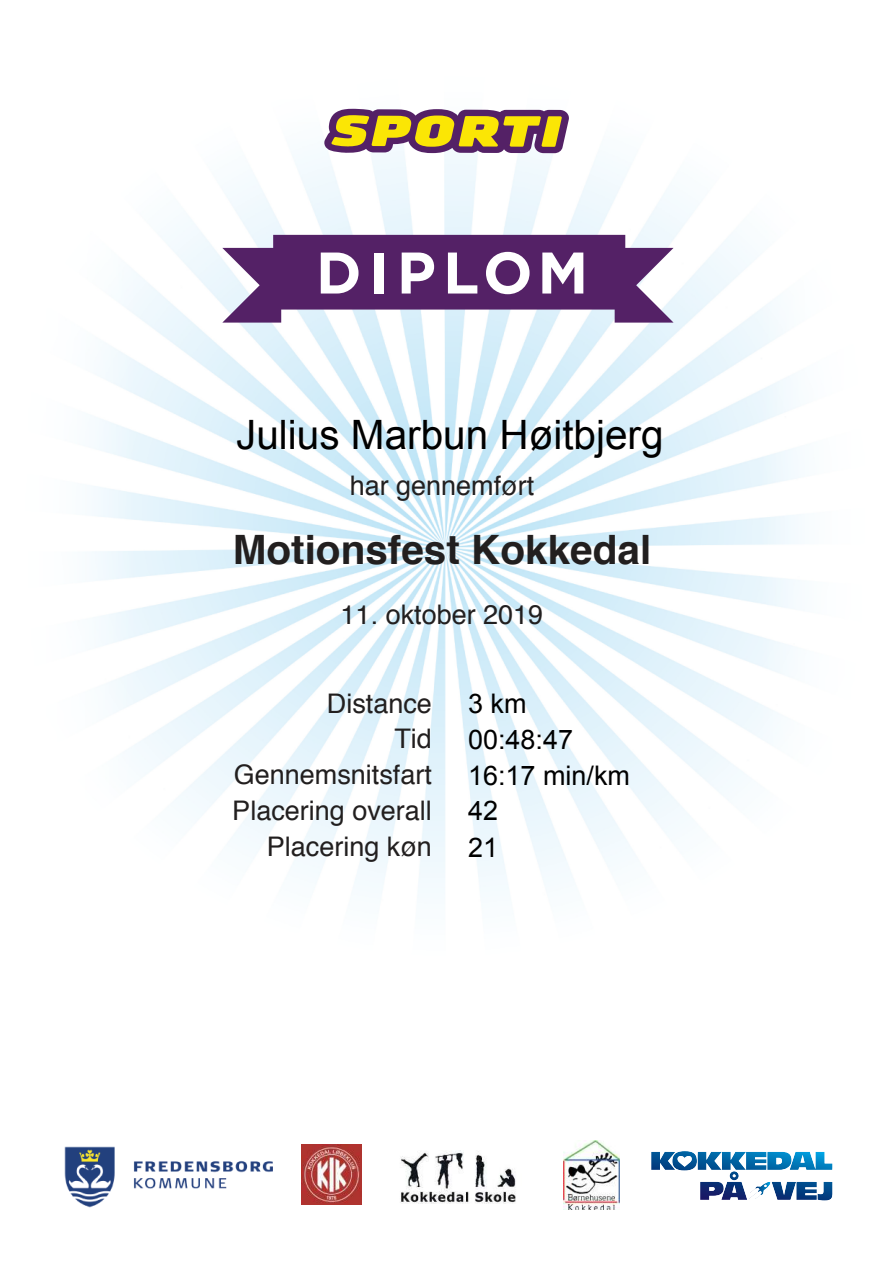
<style>
.page{position:relative;width:893px;height:1263px;background:#fff}
.page>*{position:absolute;margin:0;border:0;box-sizing:border-box;transform-origin:0 0}
.t1{font:700 58.5px "Gotham";letter-spacing:.12em;color:#fff}
.t2{font:40.5px "Arial";color:#000}
.t3{font:700 40.5px "Helvetica";color:#221f1f}
.t4{font:27px/36px "Helvetica";color:#221f1f;text-align:right}
.t5{font:27px/37.5px "Arial";color:#000}
</style>
<div class="page">
<img style="left:89px;top:108px;width:744px;height:1102px">
<svg style="left:324px;top:109px;width:245px;height:44px"></svg>
<svg style="left:222px;top:235px;width:451px;height:88px"></svg>
<img style="left:564px;top:1140px;width:56px;height:69px">
<img style="left:64px;top:1146px;width:208px;height:61px">
<img style="left:301px;top:1145px;width:60px;height:60px">
<img style="left:395px;top:1151px;width:127px;height:53px">
<img style="left:724px;top:1182px;width:108px;height:18px">
<svg style="left:730px;top:1171px;width:9px;height:9px"></svg>
<img style="left:672px;top:1151px;width:120px;height:19px">
<img style="left:790px;top:1152px;width:42px;height:18px">
<img style="left:651px;top:1152px;width:24px;height:18px">
<img style="left:700px;top:1182px;width:24px;height:18px">
<h1 class="t1" style="left:316px;top:239px;width:274px">DIPLOM</h1>
<h2 class="t2" style="left:236px;top:413px;width:429px">Julius Marbun Høitbjerg</h2>
<p class="t4" style="left:350px;top:470px;width:186px">har gennemført</p>
<h2 class="t3" style="left:233px;top:526px;width:420px">Motionsfest Kokkedal</h2>
<p class="t4" style="left:341px;top:599px;width:204px">11. oktober 2019</p>
<p class="t4" style="left:232px;top:687px;width:201px">Distance<br>Tid<br>Gennemsnitsfart<br>Placering overall<br>Placering køn</p>
<p class="t5" style="left:468px;top:685px;width:60px">3 km</p>
<p class="t5" style="left:468px;top:722px;width:163px;line-height:36px">00:48:47<br>16:17 min/km</p>
<p class="t5" style="left:468px;top:791px;width:32px">42<br>21</p>
</div>
